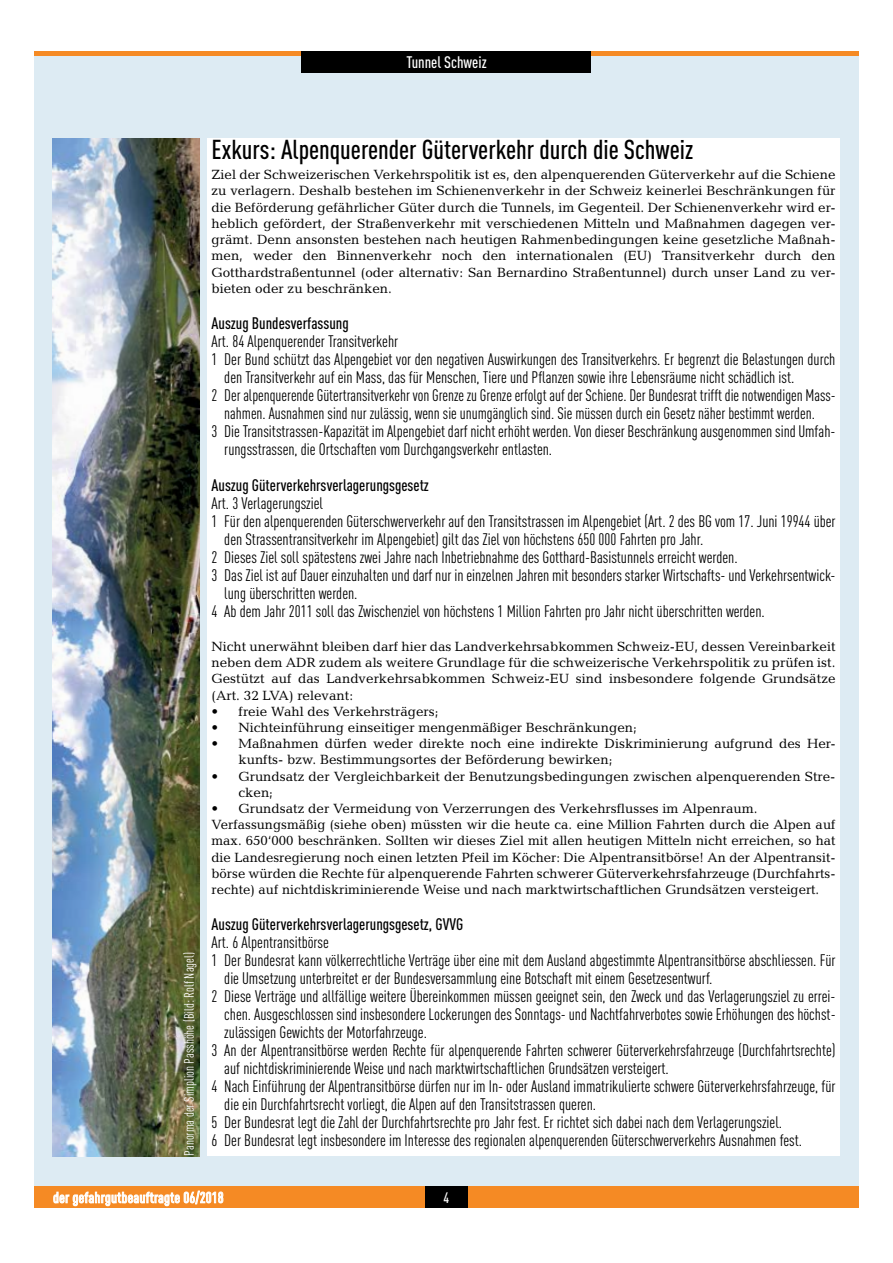
<style>
.page{position:relative;width:893px;height:1263px;background:#fff}
.page>*{position:absolute;margin:0;border:0;box-sizing:border-box;transform-origin:0 0}
.t1{font:500 condensed 27px "DIN Pro";color:#000}
.t2{font:condensed 16.5px "DIN Pro";color:#000}
.t3{font:500 condensed 16.5px "DIN Pro";color:#000}
.t4{font:500 condensed 16.5px "DIN Pro";color:#fff}
.t5{font:500 condensed 15px "DIN Pro";letter-spacing:.02em;color:#fff}
.t6{font:13.5px/16.2px "Candida Std";color:#000}
.t7{font:condensed 13.5px "DIN Pro";color:#fff}
</style>
<div class="page">
<div style="left:34px;top:51px;width:825px;height:1157px;background:#ddebf3"></div>
<hr style="left:34px;top:51px;width:825px;height:4px;background:#f58a24">
<div style="left:34px;top:1186px;width:825px;height:22px;background:#f58a24"></div>
<svg style="left:53px;top:1190px;width:171px;height:16px"></svg>
<div style="left:425px;top:1186px;width:43px;height:22px;background:#000"></div>
<div style="left:302px;top:51px;width:289px;height:21px;background:#000"></div>
<img style="left:53px;top:138px;width:147px;height:1019px">
<div style="left:207px;top:138px;width:633px;height:1018px;background:#fff"></div>
<p class="t4" style="left:406px;top:50px;width:82px">Tunnel Schweiz</p>
<p class="t7" style="left:179px;top:1155px;width:205px;rotate:-90deg">Panorma der Simplion Passhöhe (Bild: Rolf Nagel)</p>
<h1 class="t1" style="left:212px;top:129px;width:483px">Exkurs: Alpenquerender Güterverkehr durch die Schweiz</h1>
<p class="t6" style="left:212px;top:167px;width:625px;text-align:justify">Ziel der Schweizerischen Verkehrspolitik ist es, den alpenquerenden Güterverkehr auf die Schiene zu verlagern. Deshalb bestehen im Schienenverkehr in der Schweiz keinerlei Beschränkungen für die Beförderung gefährlicher Güter durch die Tunnels, im Gegenteil. Der Schienenverkehr wird er&shy;heblich gefördert, der Straßenverkehr mit verschiedenen Mitteln und Maßnahmen dagegen ver&shy;grämt. Denn ansonsten bestehen nach heutigen Rahmenbedingungen keine gesetzliche Maßnah&shy;men, weder den Binnenverkehr noch den internationalen (EU) Transitverkehr durch den Gotthardstraßentunnel (oder alternativ: San Bernardino Straßentunnel) durch unser Land zu ver&shy;bieten oder zu beschränken.</p>
<p class="t3" style="left:212px;top:311px;width:139px">Auszug Bundesverfassung</p>
<p class="t2" style="left:212px;top:329px;width:188px">Art. 84 Alpenquerender Transitverkehr</p>
<p class="t2" style="left:212px;top:347px;width:625px">1 Der Bund schützt das Alpengebiet vor den negativen Auswirkungen des Transitverkehrs. Er begrenzt die Belastungen durch</p>
<p class="t2" style="left:224px;top:365px;width:572px">den Transitverkehr auf ein Mass, das für Menschen, Tiere und Pflanzen sowie ihre Lebensräume nicht schädlich ist.</p>
<p class="t2" style="left:212px;top:383px;width:625px">2 Der alpenquerende Gütertransitverkehr von Grenze zu Grenze erfolgt auf der Schiene. Der Bundesrat trifft die notwendigen Mass-</p>
<p class="t2" style="left:224px;top:401px;width:592px">nahmen. Ausnahmen sind nur zulässig, wenn sie unumgänglich sind. Sie müssen durch ein Gesetz näher bestimmt werden.</p>
<p class="t2" style="left:212px;top:419px;width:625px">3 Die Transitstrassen-Kapazität im Alpengebiet darf nicht erhöht werden. Von dieser Beschränkung ausgenommen sind Umfah-</p>
<p class="t2" style="left:224px;top:437px;width:329px">rungsstrassen, die Ortschaften vom Durchgangsverkehr entlasten.</p>
<p class="t3" style="left:212px;top:473px;width:219px">Auszug Güterverkehrsverlagerungsgesetz</p>
<p class="t2" style="left:212px;top:491px;width:113px">Art. 3 Verlagerungsziel</p>
<p class="t2" style="left:212px;top:509px;width:626px">1 Für den alpenquerenden Güterschwerverkehr auf den Transitstrassen im Alpengebiet (Art. 2 des BG vom 17. Juni 19944 über</p>
<p class="t2" style="left:224px;top:527px;width:481px">den Strassentransitverkehr im Alpengebiet) gilt das Ziel von höchstens 650 000 Fahrten pro Jahr.</p>
<p class="t2" style="left:212px;top:545px;width:528px">2 Dieses Ziel soll spätestens zwei Jahre nach Inbetriebnahme des Gotthard-Basistunnels erreicht werden.</p>
<p class="t2" style="left:212px;top:563px;width:625px">3 Das Ziel ist auf Dauer einzuhalten und darf nur in einzelnen Jahren mit besonders starker Wirtschafts- und Verkehrsentwick-</p>
<p class="t2" style="left:224px;top:581px;width:135px">lung überschritten werden.</p>
<p class="t2" style="left:212px;top:599px;width:555px">4 Ab dem Jahr 2011 soll das Zwischenziel von höchstens 1 Million Fahrten pro Jahr nicht überschritten werden.</p>
<p class="t6" style="left:212px;top:638px;width:626px;text-align:justify">Nicht unerwähnt bleiben darf hier das Landverkehrsabkommen Schweiz-EU, dessen Vereinbarkeit neben dem ADR zudem als weitere Grundlage für die schweizerische Verkehrspolitik zu prüfen ist.<br>Gestützt auf das Landverkehrsabkommen Schweiz-EU sind insbesondere folgende Grundsätze (Art. 32 LVA) relevant:</p>
<p class="t6" style="left:212px;top:703px;width:229px">• freie Wahl des Verkehrsträgers;</p>
<p class="t6" style="left:212px;top:719px;width:427px">• Nichteinführung einseitiger mengenmäßiger Beschränkungen;</p>
<p class="t6" style="left:239px;top:735px;width:598px;text-indent:-27px">• Maßnahmen dürfen weder direkte noch eine indirekte Diskriminierung aufgrund des Her&shy;kunfts- bzw. Bestimmungsortes der Beförderung bewirken;</p>
<p class="t6" style="left:239px;top:768px;width:598px;text-indent:-27px">• Grundsatz der Vergleichbarkeit der Benutzungsbedingungen zwischen alpenquerenden Stre&shy;cken;</p>
<p class="t6" style="left:212px;top:800px;width:625px">• Grundsatz der Vermeidung von Verzerrungen des Verkehrsflusses im Alpenraum.<br>Verfassungsmäßig (siehe oben) müssten wir die heute ca. eine Million Fahrten durch die Alpen auf max. 650‘000 beschränken. Sollten wir dieses Ziel mit allen heutigen Mitteln nicht erreichen, so hat die Landesregierung noch einen letzten Pfeil im Köcher: Die Alpentransitbörse! An der Alpentransit&shy;börse würden die Rechte für alpenquerende Fahrten schwerer Güterverkehrsfahrzeuge (Durchfahrts&shy;rechte) auf nichtdiskriminierende Weise und nach marktwirtschaftlichen Grundsätzen versteigert.</p>
<p class="t3" style="left:212px;top:912px;width:253px">Auszug Güterverkehrsverlagerungsgesetz, GVVG</p>
<p class="t2" style="left:212px;top:930px;width:119px">Art. 6 Alpentransitbörse</p>
<p class="t2" style="left:212px;top:948px;width:626px">1 Der Bundesrat kann völkerrechtliche Verträge über eine mit dem Ausland abgestimmte Alpentransitbörse abschliessen. Für</p>
<p class="t2" style="left:224px;top:966px;width:490px">die Umsetzung unterbreitet er der Bundesversammlung eine Botschaft mit einem Gesetzesentwurf.</p>
<p class="t2" style="left:212px;top:984px;width:625px">2 Diese Verträge und allfällige weitere Übereinkommen müssen geeignet sein, den Zweck und das Verlagerungsziel zu errei-</p>
<p class="t2" style="left:224px;top:1002px;width:613px">chen. Ausgeschlossen sind insbesondere Lockerungen des Sonntags- und Nachtfahrverbotes sowie Erhöhungen des höchst-</p>
<p class="t2" style="left:224px;top:1020px;width:204px">zulässigen Gewichts der Motorfahrzeuge.</p>
<p class="t2" style="left:212px;top:1038px;width:625px">3 An der Alpentransitbörse werden Rechte für alpenquerende Fahrten schwerer Güterverkehrsfahrzeuge (Durchfahrtsrechte)</p>
<p class="t2" style="left:224px;top:1056px;width:446px">auf nichtdiskriminierende Weise und nach marktwirtschaftlichen Grundsätzen versteigert.</p>
<p class="t2" style="left:212px;top:1074px;width:625px">4 Nach Einführung der Alpentransitbörse dürfen nur im In- oder Ausland immatrikulierte schwere Güterverkehrsfahrzeuge, für</p>
<p class="t2" style="left:224px;top:1092px;width:373px">die ein Durchfahrtsrecht vorliegt, die Alpen auf den Transitstrassen queren.</p>
<p class="t2" style="left:212px;top:1110px;width:572px">5 Der Bundesrat legt die Zahl der Durchfahrtsrechte pro Jahr fest. Er richtet sich dabei nach dem Verlagerungsziel.</p>
<p class="t2" style="left:212px;top:1128px;width:592px">6 Der Bundesrat legt insbesondere im Interesse des regionalen alpenquerenden Güterschwerverkehrs Ausnahmen fest.</p>
<p class="t5" style="left:53px;top:1186px;width:172px">der gefahrgutbeauftragte 06/2018</p>
<p class="t5" style="left:444px;top:1186px;width:7px">4</p>
</div>
